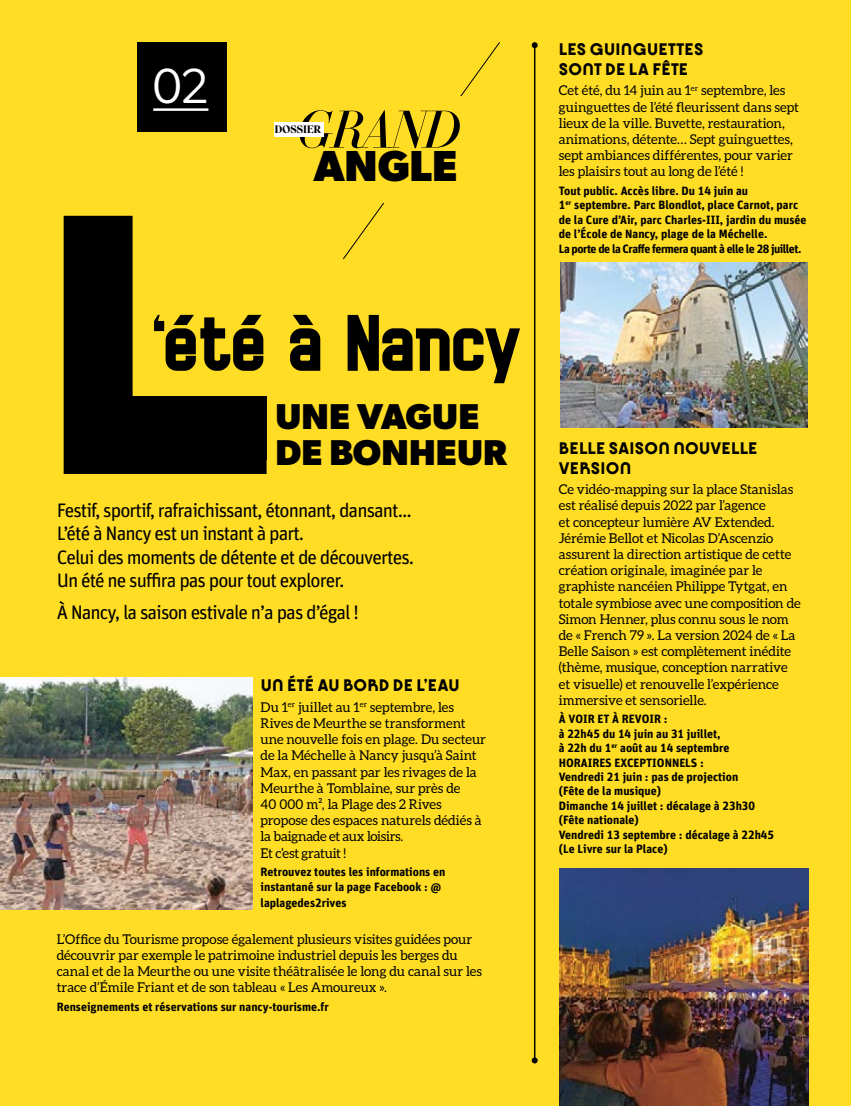
<style>
.page{position:relative;width:851px;height:1106px;background:#fff}
.page>*{position:absolute;margin:0;border:0;box-sizing:border-box;transform-origin:0 0}
.t1{font:800 339.6px "Aurach";color:#000;scale:1.47 1}
.t2{font:800 73.5px "Aurach";letter-spacing:-.01em;color:#000}
.t3{font:italic 50.25px "Essonnes Headline";letter-spacing:-.05em;color:#000}
.t4{font:49.5px "Gibson";color:#fff}
.t5{font:700 43.5px "Gibson";color:#000}
.t6{font:700 36px "Gibson";letter-spacing:.005em;color:#000}
.t7{font:19.5px/23.4px "FF Unit Pro";letter-spacing:-.05em;color:#000}
.t8{font:900 18px/19.5px "Kobe 1.1";letter-spacing:.015em;color:#000}
.t9{font:13.5px/16.2px "Aleo";color:#000}
.t10{font:700 12px/14.4px "FF Unit Pro";color:#000}
.t11{font:900 10.5px "Wulkan Display";color:#000}
</style>
<div class="page">
<hr style="left:850px;top:0;width:1px;height:1106px;background:#fd2">
<div style="left:0;top:0;width:850px;height:1106px;background:#ffdd24"></div>
<svg style="left:343px;top:42px;width:157px;height:218px"></svg>
<div style="left:366px;top:96px;width:135px;height:106px;background:#ffdd24"></div>
<div style="left:273px;top:122px;width:50px;height:15px;background:#fff"></div>
<hr style="left:534px;top:45px;width:1px;height:1015px;background:#000">
<svg style="left:531px;top:42px;width:6px;height:6px"></svg>
<svg style="left:531px;top:1057px;width:6px;height:6px"></svg>
<div style="left:137px;top:43px;width:90px;height:89px;background:#000"></div>
<hr style="left:153px;top:108px;width:55px;height:3px;background:#fff">
<img style="left:560px;top:263px;width:247px;height:164px">
<div style="left:116px;top:396px;width:151px;height:63px;background:#000"></div>
<img style="left:0;top:677px;width:252px;height:233px">
<img style="left:559px;top:868px;width:249px;height:238px">
<h3 class="t8" style="left:559px;top:41px;width:146px">LES GUINGUETTES<br>SONT DE LA FÊTE</h3>
<p class="t9" style="left:558px;top:82px;width:242px">Cet été, du 14 juin au 1<sup>er</sup> septembre, les guinguettes de l’été fleurissent dans sept lieux de la ville. Buvette, restauration, animations, détente… Sept guinguettes, sept ambiances différentes, pour varier les plaisirs tout au long de l’été !</p>
<p class="t10" style="left:558px;top:183px;width:249px">Tout public. Accès libre. Du 14 juin au<br>1<sup>er</sup> septembre. Parc Blondlot, place Carnot, parc de la Cure d’Air, parc Charles-III, jardin du musée de l’École de Nancy, plage de la Méchelle.<br>La porte de la Craffe fermera quant à elle le 28 juillet.</p>
<h3 class="t4" style="left:153px;top:57px;width:57px">02</h3>
<h3 class="t3" style="left:296px;top:93px;width:166px">GRAND</h3>
<p class="t11" style="left:275px;top:123px;width:47px">DOSSIER</p>
<h3 class="t5" style="left:313px;top:140px;width:145px">ANGLE</h3>
<h1 class="t1" style="left:48px;top:148px;width:152px">L</h1>
<h2 class="t2" style="left:153px;top:300px;width:369px">‘été à Nancy</h2>
<h3 class="t6" style="left:275px;top:395px;width:205px">UNE VAGUE</h3>
<h3 class="t6" style="left:275px;top:431px;width:233px">DE BONHEUR</h3>
<h3 class="t8" style="left:559px;top:440px;width:200px">BELLE SAISON NOUVELLE<br>VERSION</h3>
<p class="t9" style="left:558px;top:481px;width:243px">Ce vidéo-mapping sur la place Stanislas est réalisé depuis 2022 par l’agence<br>et concepteur lumière AV Extended.<br>Jérémie Bellot et Nicolas D’Ascenzio assurent la direction artistique de cette création originale, imaginée par le graphiste nancéien Philippe Tytgat, en totale symbiose avec une composition de Simon Henner, plus connu sous le nom de « French 79 ». La version 2024 de « La Belle Saison » est complètement inédite (thème, musique, conception narrative et visuelle) et renouvelle l’expérience immersive et sensorielle.</p>
<p class="t10" style="left:558px;top:711px;width:217px">À VOIR ET À REVOIR :<br>à 22h45 du 14 juin au 31 juillet,<br>à 22h du 1<sup>er</sup> août au 14 septembre<br>HORAIRES EXCEPTIONNELS :<br>Vendredi 21 juin : pas de projection<br>(Fête de la musique)<br>Dimanche 14 juillet : décalage à 23h30 (Fête nationale)<br>Vendredi 13 septembre : décalage à 22h45 (Le Livre sur la Place)</p>
<h3 class="t7" style="left:57px;top:497px;width:359px">Festif, sportif, rafraichissant, étonnant, dansant… L’été à Nancy est un instant à part.<br>Celui des moments de détente et de découvertes.<br>Un été ne suffira pas pour tout explorer.</h3>
<h3 class="t7" style="left:57px;top:599px;width:304px">À Nancy, la saison estivale n’a pas d’égal !</h3>
<h3 class="t8" style="left:260px;top:677px;width:200px">UN ÉTÉ AU BORD DE L’EAU</h3>
<p class="t9" style="left:260px;top:698px;width:227px">Du 1<sup>er</sup> juillet au 1<sup>er</sup> septembre, les<br>Rives de Meurthe se transforment une nouvelle fois en plage. Du secteur de la Méchelle à Nancy jusqu’à Saint<br>Max, en passant par les rivages de la<br>Meurthe à Tomblaine, sur près de<br>40 000 m², la Plage des 2 Rives propose des espaces naturels dédiés à la baignade et aux loisirs.<br>Et c’est gratuit !</p>
<p class="t10" style="left:260px;top:864px;width:186px">Retrouvez toutes les informations en instantané sur la page Facebook : @</p>
<p class="t10" style="left:260px;top:894px;width:88px">laplagedes2rives</p>
<p class="t9" style="left:57px;top:930px;width:427px">L’Office du Tourisme propose également plusieurs visites guidées pour découvrir par exemple le patrimoine industriel depuis les berges du canal et de la Meurthe ou une visite théâtralisée le long du canal sur les trace d’Émile Friant et de son tableau « Les Amoureux ».</p>
<p class="t10" style="left:57px;top:998px;width:273px">Renseignements et réservations sur nancy-tourisme.fr</p>
</div>
